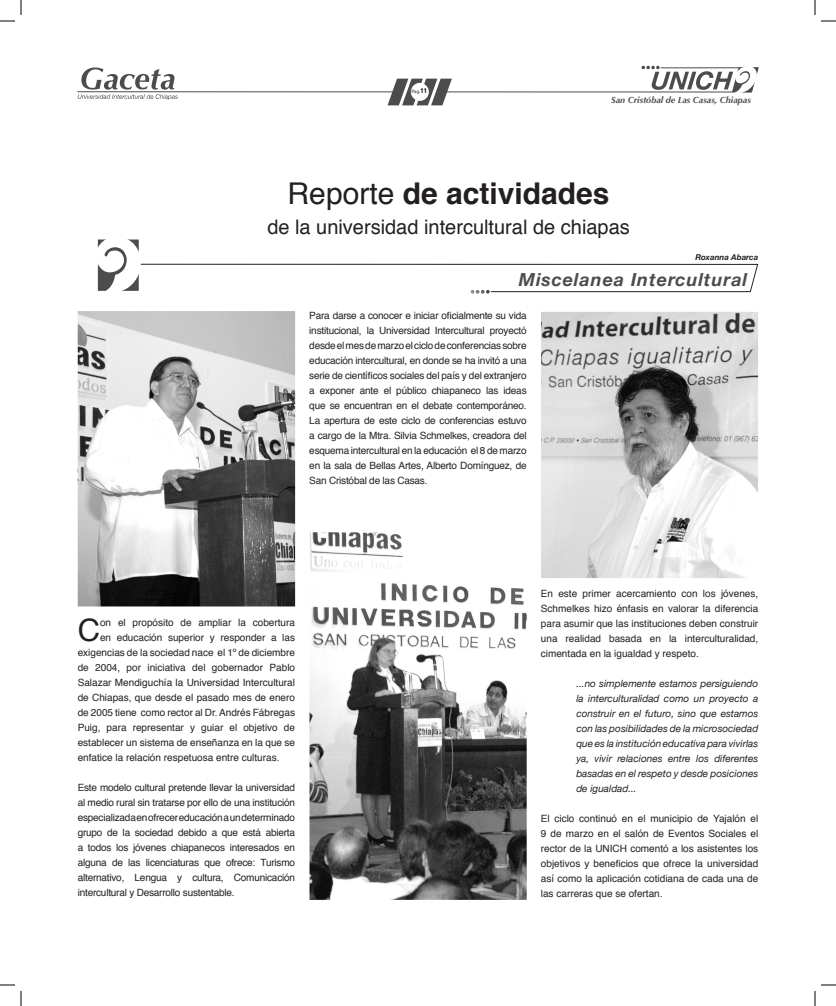
<style>
.page{position:relative;width:836px;height:1006px;background:#fff}
.page>*{position:absolute;margin:0;border:0;box-sizing:border-box;transform-origin:0 0}
.t1{font:30.9px "Helvetica";color:#231f20}
.t2{font:700 30px "Helvetica";color:#231f20}
.t3{font:20px "Helvetica";color:#231f20}
.t4{font:italic 700 18px "Helvetica Neue";letter-spacing:.05em;color:#4b4c4d}
.t5{font:10px/15px "Helvetica";color:#231f20;text-align:justify}
.t6{font:italic 10px/15px "Helvetica Neue";color:#231f20;text-align:justify}
.t7{font:italic 700 9px "Optima";color:#4b4c4d}
.t8{font:italic 700 8px "Helvetica Neue";color:#231f20}
.t9{font:condensed 5px "Helvetica";color:#231f20}
.s1{font-weight:700;font-stretch:normal;font-size:7px}
.s2{font-weight:400}
</style>
<div class="page">
<svg style="left:77px;top:66px;width:682px;height:39px"></svg>
<svg style="left:97px;top:239px;width:662px;height:55px"></svg>
<img style="left:78px;top:311px;width:217px;height:295px">
<img style="left:309px;top:532px;width:218px;height:368px">
<img style="left:541px;top:312px;width:217px;height:266px">
<svg style="left:0;top:0;width:22px;height:22px"></svg>
<svg style="left:0;top:984px;width:22px;height:22px"></svg>
<svg style="left:814px;top:0;width:22px;height:22px"></svg>
<svg style="left:814px;top:984px;width:22px;height:22px"></svg>
<p class="t9" style="left:411px;top:89px;width:18px">Pag.<span class="s1">11</span></p>
<p class="t7" style="left:611px;top:95px;width:141px">San Cristóbal de Las Casas, Chiapas</p>
<h2 class="t2" style="left:288px;top:173px;width:323px"><span class="s2">Reporte</span> de actividades</h2>
<h3 class="t3" style="left:267px;top:213px;width:364px">de la universidad intercultural de chiapas</h3>
<h3 class="t4" style="left:519px;top:268px;width:230px">Miscelanea Intercultural</h3>
<p class="t8" style="left:695px;top:252px;width:64px">Roxanna Abarca</p>
<p class="t5" style="left:309px;top:309px;width:219px">Para darse a conocer e iniciar oficialmente su vida institucional, la Universidad Intercultural proyectó desde el mes de marzo el ciclo de conferencias sobre educación intercultural, en donde se ha invitó a una serie de científicos sociales del país y del extranjero a exponer ante el público chiapaneco las ideas que se encuentran en el debate contemporáneo.<br>La apertura de este ciclo de conferencias estuvo a cargo de la Mtra. Silvia Schmelkes, creadora del esquema intercultural en la educación el 8 de marzo en la sala de Bellas Artes, Alberto Domínguez, de San Cristóbal de las Casas.</p>
<h1 class="t1" style="left:78px;top:609px;width:24px">C</h1>
<p class="t5" style="left:100px;top:615px;width:196px">on el propósito de ampliar la cobertura</p>
<p class="t5" style="left:100px;top:630px;width:196px">en educación superior y responder a las</p>
<p class="t5" style="left:78px;top:645px;width:219px">exigencias de la sociedad nace el 1º de diciembre</p>
<p class="t5" style="left:78px;top:660px;width:219px">de 2004, por iniciativa del gobernador Pablo</p>
<p class="t5" style="left:78px;top:675px;width:219px">Salazar Mendiguchía la Universidad Intercultural</p>
<p class="t5" style="left:78px;top:690px;width:219px">de Chiapas, que desde el pasado mes de enero</p>
<p class="t5" style="left:78px;top:705px;width:219px">de 2005 tiene como rector al Dr. Andrés Fábregas</p>
<p class="t5" style="left:78px;top:720px;width:219px">Puig, para representar y guiar el objetivo de</p>
<p class="t5" style="left:78px;top:735px;width:219px">establecer un sistema de enseñanza en la que se</p>
<p class="t5" style="left:78px;top:750px;width:203px">enfatice la relación respetuosa entre culturas.</p>
<p class="t5" style="left:78px;top:780px;width:219px">Este modelo cultural pretende llevar la universidad al medio rural sin tratarse por ello de una institución especializada en ofrecer educación a un determinado grupo de la sociedad debido a que está abierta a todos los jóvenes chiapanecos interesados en alguna de las licenciaturas que ofrece: Turismo alternativo, Lengua y cultura, Comunicación intercultural y Desarrollo sustentable.</p>
<p class="t5" style="left:541px;top:587px;width:219px">En este primer acercamiento con los jóvenes, Schmelkes hizo énfasis en valorar la diferencia para asumir que las instituciones deben construir una realidad basada en la interculturalidad, cimentada en la igualdad y respeto.</p>
<p class="t6" style="left:576px;top:676px;width:183px">...no simplemente estamos persiguiendo la interculturalidad como un proyecto a construir en el futuro, sino que estamos con las posibilidades de la microsociedad que es la institución educativa para vivirlas ya, vivir relaciones entre los diferentes basadas en el respeto y desde posiciones de igualdad...</p>
<p class="t5" style="left:541px;top:812px;width:219px">El ciclo continuó en el municipio de Yajalón el 9 de marzo en el salón de Eventos Sociales el rector de la UNICH comentó a los asistentes los objetivos y beneficios que ofrece la universidad así como la aplicación cotidiana de cada una de las carreras que se ofertan.</p>
</div>
